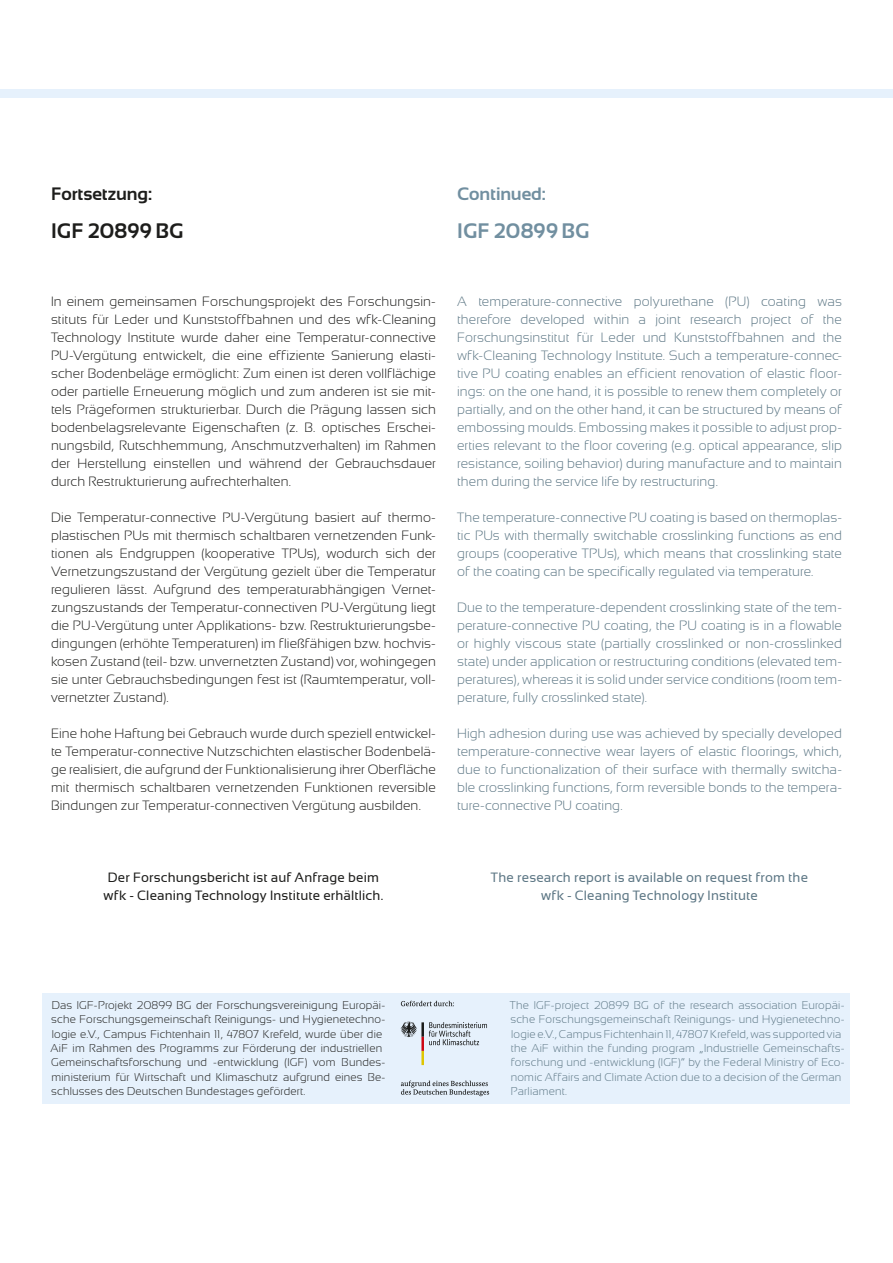
<style>
.page{position:relative;width:893px;height:1263px;background:#fff}
.page>*{position:absolute;margin:0;border:0;box-sizing:border-box;transform-origin:0 0}
.t1{font:700 21px "Sansation";letter-spacing:.01em;color:#718fa0}
.t2{font:700 21px "Sansation";letter-spacing:.01em;color:#1d1d1b}
.t3{font:700 18px "Sansation";letter-spacing:-.01em;color:#1d1d1b}
.t4{font:700 18px "Sansation";letter-spacing:-.005em;color:#718fa0}
.t5{font:300 13.5px/18px "Sansation";letter-spacing:.01em;color:#1d1d1b;text-align:justify}
.t6{font:300 13.5px/18px "Sansation";letter-spacing:.01em;color:#5d7785;text-align:justify}
.t7{font:13.5px/18px "Sansation";letter-spacing:.01em;color:#1d1d1b;text-align:center}
.t8{font:13.5px/18px "Sansation";letter-spacing:.01em;color:#5d7785;text-align:center}
.t9{font:300 11.25px/14.2px "Sansation";letter-spacing:.015em;color:#1d1d1b}
.t10{font:300 11.25px/14.2px "Sansation";letter-spacing:.015em;color:#5d7785}
</style>
<div class="page">
<div style="left:0;top:89px;width:893px;height:9px;background:#e6f1fc"></div>
<div style="left:43px;top:993px;width:807px;height:110px;background:#e6f1fc"></div>
<svg style="left:401px;top:1001px;width:53px;height:5px"></svg>
<svg style="left:401px;top:1080px;width:88px;height:16px"></svg>
<svg style="left:400px;top:1022px;width:87px;height:43px"></svg>
<h2 class="t3" style="left:51px;top:184px;width:103px">Fortsetzung:</h2>
<h1 class="t2" style="left:51px;top:219px;width:134px">IGF 20899 BG</h1>
<h2 class="t4" style="left:457px;top:184px;width:90px">Continued:</h2>
<h1 class="t1" style="left:457px;top:219px;width:134px">IGF 20899 BG</h1>
<p class="t5" style="left:51px;top:292px;width:386px">In einem gemeinsamen Forschungsprojekt des Forschungsin&shy;stituts für Leder und Kunststoffbahnen und des wfk-Cleaning Technology Institute wurde daher eine Temperatur-connective PU-Vergütung entwickelt, die eine effiziente Sanierung elasti&shy;scher Bodenbeläge ermöglicht: Zum einen ist deren vollflächige oder partielle Erneuerung möglich und zum anderen ist sie mit&shy;tels Prägeformen strukturierbar. Durch die Prägung lassen sich bodenbelagsrelevante Eigenschaften (z. B. optisches Erschei&shy;nungsbild, Rutschhemmung, Anschmutzverhalten) im Rahmen der Herstellung einstellen und während der Gebrauchsdauer durch Restrukturierung aufrechterhalten.</p>
<p class="t5" style="left:51px;top:508px;width:386px">Die Temperatur-connective PU-Vergütung basiert auf thermo&shy;plastischen PUs mit thermisch schaltbaren vernetzenden Funk&shy;tionen als Endgruppen (kooperative TPUs), wodurch sich der Vernetzungszustand der Vergütung gezielt über die Temperatur regulieren lässt. Aufgrund des temperaturabhängigen Vernet&shy;zungszustands der Temperatur-connectiven PU-Vergütung liegt die PU-Vergütung unter Applikations- bzw. Restrukturierungsbe&shy;dingungen (erhöhte Temperaturen) im fließfähigen bzw. hochvis&shy;kosen Zustand (teil- bzw. unvernetzten Zustand) vor, wohingegen sie unter Gebrauchsbedingungen fest ist (Raumtemperatur, voll&shy;vernetzter Zustand).</p>
<p class="t5" style="left:51px;top:724px;width:386px">Eine hohe Haftung bei Gebrauch wurde durch speziell entwickel&shy;te Temperatur-connective Nutzschichten elastischer Bodenbelä&shy;ge realisiert, die aufgrund der Funktionalisierung ihrer Oberfläche mit thermisch schaltbaren vernetzenden Funktionen reversible Bindungen zur Temperatur-connectiven Vergütung ausbilden.</p>
<p class="t6" style="left:457px;top:292px;width:386px">A temperature-connective polyurethane (PU) coating was therefore developed within a joint research project of the Forschungsinstitut für Leder und Kunststoffbahnen and the wfk-Cleaning Technology Institute. Such a temperature-connec&shy;tive PU coating enables an efficient renovation of elastic floor&shy;ings: on the one hand, it is possible to renew them completely or partially, and on the other hand, it can be structured by means of embossing moulds. Embossing makes it possible to adjust prop&shy;erties relevant to the floor covering (e.g. optical appearance, slip resistance, soiling behavior) during manufacture and to maintain them during the service life by restructuring.</p>
<p class="t6" style="left:457px;top:508px;width:386px">The temperature-connective PU coating is based on thermoplas&shy;tic PUs with thermally switchable crosslinking functions as end groups (cooperative TPUs), which means that crosslinking state of the coating can be specifically regulated via temperature.</p>
<p class="t6" style="left:457px;top:598px;width:386px">Due to the temperature-dependent crosslinking state of the tem&shy;perature-connective PU coating, the PU coating is in a flowable or highly viscous state (partially crosslinked or non-crosslinked state) under application or restructuring conditions (elevated tem&shy;peratures), whereas it is solid under service conditions (room tem&shy;perature, fully crosslinked state).</p>
<p class="t6" style="left:457px;top:724px;width:386px">High adhesion during use was achieved by specially developed temperature-connective wear layers of elastic floorings, which, due to functionalization of their surface with thermally switcha&shy;ble crosslinking functions, form reversible bonds to the tempera&shy;ture-connective PU coating.</p>
<p class="t7" style="left:104px;top:868px;width:281px">Der Forschungsbericht ist auf Anfrage beim wfk - Cleaning Technology Institute erhältlich.</p>
<p class="t8" style="left:491px;top:868px;width:319px">The research report is available on request from the wfk - Cleaning Technology Institute</p>
<p class="t9" style="left:51px;top:998px;width:336px">Das IGF-Projekt 20899 BG der Forschungsvereinigung Europäi&shy;sche Forschungsgemeinschaft Reinigungs- und Hygienetechno&shy;logie e.V., Campus Fichtenhain 11, 47807 Krefeld, wurde über die AiF im Rahmen des Programms zur Förderung der industriellen Gemeinschaftsforschung und -entwicklung (IGF) vom Bundes&shy;ministerium für Wirtschaft und Klimaschutz aufgrund eines Be&shy;schlusses des Deutschen Bundestages gefördert.</p>
<p class="t10" style="left:510px;top:998px;width:336px">The IGF-project 20899 BG of the research association Europäi&shy;sche Forschungsgemeinschaft Reinigungs- und Hygienetechno&shy;logie e.V., Campus Fichtenhain 11, 47807 Krefeld, was supported via the AiF within the funding program „Industrielle Gemeinschafts&shy;forschung und -entwicklung (IGF)“ by the Federal Ministry of Eco&shy;nomic Affairs and Climate Action due to a decision of the German Parliament.</p>
</div>
